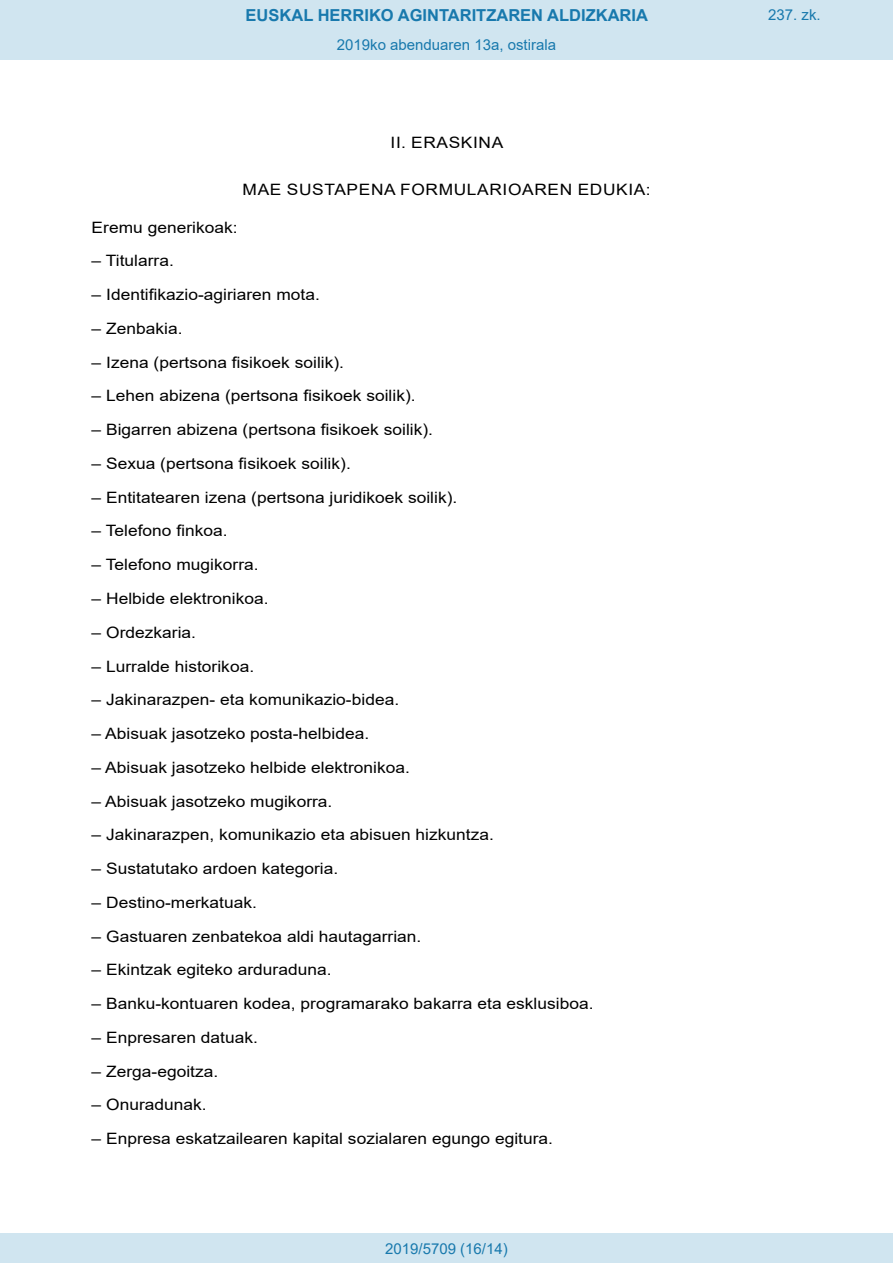
<style>
.page{position:relative;width:893px;height:1263px;background:#fff}
.page>*{position:absolute;margin:0;border:0;box-sizing:border-box;transform-origin:0 0}
.t1{font:700 16.5px "Arial";color:#1879ad}
.BOPVDetalle{font:15.6px "Arial";color:#000;scale:1.11 1}
.BOPVClave{font:15.6px "Arial";letter-spacing:.035em;color:#000;scale:1.11 1}
.Paginacion_Centro{font:15px "Arial";color:#1879ad}
</style>
<div class="page">
<div style="left:0;top:0;width:893px;height:60px;background:#d0e5f0"></div>
<div style="left:0;top:1233px;width:893px;height:30px;background:#d0e5f0"></div>
<p class="t1" style="left:246px;top:3px;width:404px">EUSKAL HERRIKO AGINTARITZAREN ALDIZKARIA</p>
<p class="Paginacion_Centro" style="left:337px;top:35px;width:221px">2019ko abenduaren 13a, ostirala</p>
<p class="BOPVClave" style="left:391px;top:132px;width:103px">II. ERASKINA</p>
<p class="BOPVClave" style="left:243px;top:178px;width:369px">MAE SUSTAPENA FORMULARIOAREN EDUKIA:</p>
<p class="BOPVDetalle" style="left:92px;top:216px;width:133px">Eremu generikoak:</p>
<p class="BOPVDetalle" style="left:92px;top:250px;width:76px">– Titularra.</p>
<p class="BOPVDetalle" style="left:92px;top:284px;width:207px">– Identifikazio-agiriaren mota.</p>
<p class="BOPVDetalle" style="left:92px;top:318px;width:83px">– Zenbakia.</p>
<p class="BOPVDetalle" style="left:92px;top:351px;width:229px">– Izena (pertsona fisikoek soilik).</p>
<p class="BOPVDetalle" style="left:92px;top:385px;width:293px">– Lehen abizena (pertsona fisikoek soilik).</p>
<p class="BOPVDetalle" style="left:92px;top:419px;width:309px">– Bigarren abizena (pertsona fisikoek soilik).</p>
<p class="BOPVDetalle" style="left:92px;top:453px;width:235px">– Sexua (pertsona fisikoek soilik).</p>
<p class="BOPVDetalle" style="left:92px;top:486px;width:331px">– Entitatearen izena (pertsona juridikoek soilik).</p>
<p class="BOPVDetalle" style="left:92px;top:520px;width:124px">– Telefono finkoa.</p>
<p class="BOPVDetalle" style="left:92px;top:554px;width:152px">– Telefono mugikorra.</p>
<p class="BOPVDetalle" style="left:92px;top:588px;width:161px">– Helbide elektronikoa.</p>
<p class="BOPVDetalle" style="left:92px;top:621px;width:96px">– Ordezkaria.</p>
<p class="BOPVDetalle" style="left:92px;top:655px;width:148px">– Lurralde historikoa.</p>
<p class="BOPVDetalle" style="left:92px;top:689px;width:279px">– Jakinarazpen- eta komunikazio-bidea.</p>
<p class="BOPVDetalle" style="left:92px;top:723px;width:252px">– Abisuak jasotzeko posta-helbidea.</p>
<p class="BOPVDetalle" style="left:92px;top:756px;width:288px">– Abisuak jasotzeko helbide elektronikoa.</p>
<p class="BOPVDetalle" style="left:92px;top:790px;width:218px">– Abisuak jasotzeko mugikorra.</p>
<p class="BOPVDetalle" style="left:92px;top:824px;width:364px">– Jakinarazpen, komunikazio eta abisuen hizkuntza.</p>
<p class="BOPVDetalle" style="left:92px;top:858px;width:224px">– Sustatutako ardoen kategoria.</p>
<p class="BOPVDetalle" style="left:92px;top:891px;width:150px">– Destino-merkatuak.</p>
<p class="BOPVDetalle" style="left:92px;top:925px;width:299px">– Gastuaren zenbatekoa aldi hautagarrian.</p>
<p class="BOPVDetalle" style="left:92px;top:959px;width:218px">– Ekintzak egiteko arduraduna.</p>
<p class="BOPVDetalle" style="left:92px;top:993px;width:454px">– Banku-kontuaren kodea, programarako bakarra eta esklusiboa.</p>
<p class="BOPVDetalle" style="left:92px;top:1027px;width:151px">– Enpresaren datuak.</p>
<p class="BOPVDetalle" style="left:92px;top:1060px;width:116px">– Zerga-egoitza.</p>
<p class="BOPVDetalle" style="left:92px;top:1094px;width:105px">– Onuradunak.</p>
<p class="BOPVDetalle" style="left:92px;top:1128px;width:417px">– Enpresa eskatzailearen kapital sozialaren egungo egitura.</p>
<p class="Paginacion_Centro" style="left:385px;top:1238px;width:124px">2019/5709 (16/14)</p>
<p class="Paginacion_Centro" style="left:768px;top:5px;width:54px">237. zk.</p>
</div>
